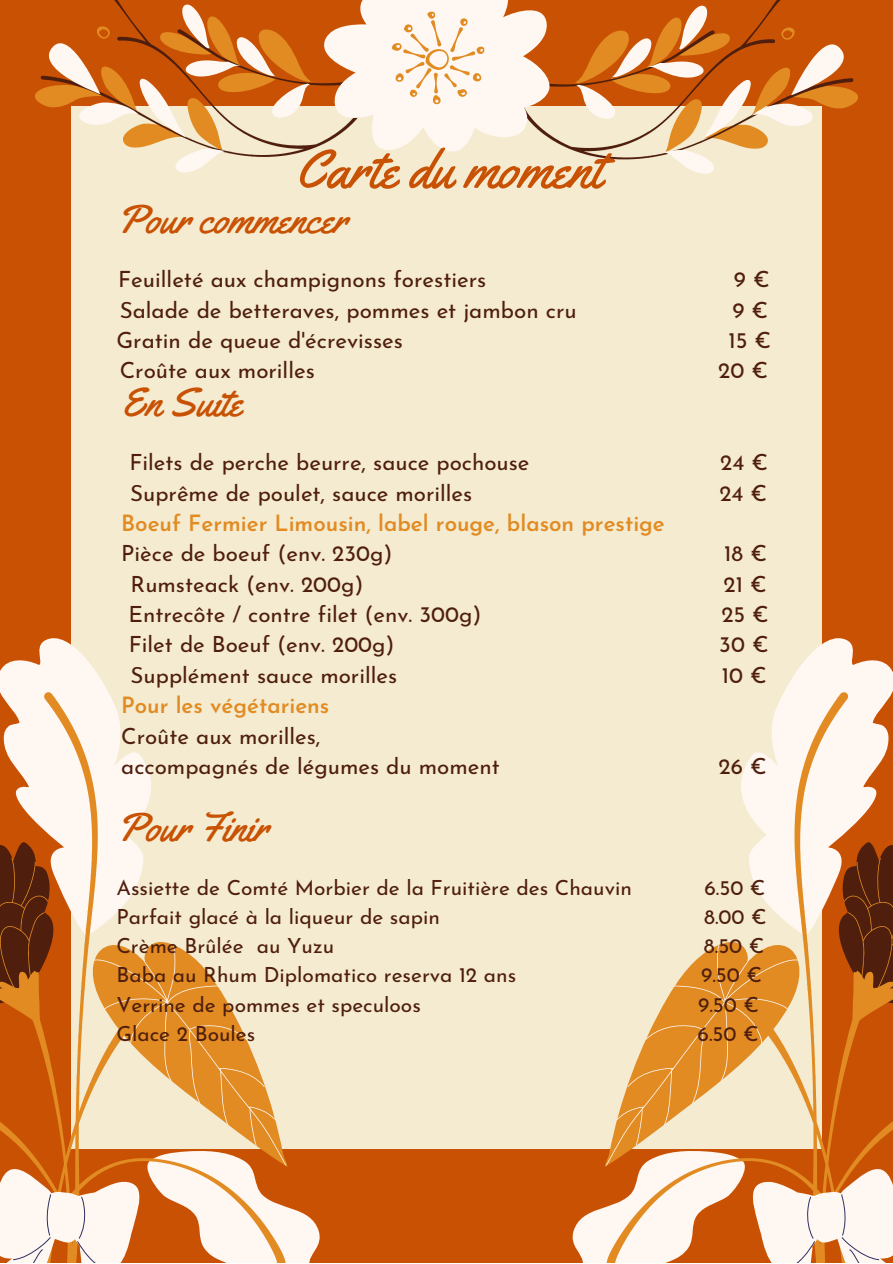
<style>
.page{position:relative;width:893px;height:1264px;background:#fff}
.page>*{position:absolute;margin:0;border:0;box-sizing:border-box;transform-origin:0 0}
.t1{font:54.9px "Yellowtail";color:#c85103}
.t2{font:40.35px "Yellowtail";color:#c85103}
.t3{font:22.35px/30.3px "Josefin Sans";color:#4f1e0c}
.t4{font:600 22.35px "Josefin Sans";color:#e18b22}
.t5{font:20.85px "Josefin Sans";color:#4f1e0c}
</style>
<div class="page">
<div style="left:0;top:0;width:892px;height:1262px;background:#c85103"></div>
<div style="left:71px;top:106px;width:750px;height:1042px;background:#f4ebd0"></div>
<svg style="left:0;top:638px;width:340px;height:624px"></svg>
<svg style="left:0;top:692px;width:287px;height:570px"></svg>
<svg style="left:0;top:945px;width:286px;height:317px"></svg>
<svg style="left:0;top:1193px;width:122px;height:69px;background:#f7e7dc"></svg>
<svg style="left:552px;top:631px;width:340px;height:631px"></svg>
<svg style="left:604px;top:692px;width:288px;height:570px"></svg>
<svg style="left:606px;top:945px;width:286px;height:317px"></svg>
<svg style="left:769px;top:1193px;width:123px;height:69px;background:#f7e7dc"></svg>
<svg style="left:49px;top:43px;width:795px;height:131px"></svg>
<svg style="left:90px;top:0;width:711px;height:104px"></svg>
<h1 class="t1" style="left:295px;top:134px;width:308px">Carte du moment</h1>
<h2 class="t2" style="left:116px;top:194px;width:232px">Pour commencer</h2>
<p class="t3" style="left:118px;top:266px;width:369px">Feuilleté aux champignons forestiers</p>
<p class="t3" style="left:733px;top:266px;width:37px">9 €</p>
<p class="t3" style="left:120px;top:297px;width:458px">Salade de betteraves, pommes et jambon cru</p>
<p class="t3" style="left:732px;top:297px;width:37px">9 €</p>
<p class="t3" style="left:116px;top:327px;width:288px">Gratin de queue d'écrevisses</p>
<p class="t3" style="left:728px;top:327px;width:44px">15 €</p>
<p class="t3" style="left:120px;top:357px;width:196px">Croûte aux morilles</p>
<p class="t3" style="left:718px;top:357px;width:51px">20 €</p>
<h2 class="t2" style="left:121px;top:377px;width:122px">En Suite</h2>
<p class="t3" style="left:129px;top:449px;width:401px">Filets de perche beurre, sauce pochouse</p>
<p class="t3" style="left:720px;top:449px;width:49px">24 €</p>
<p class="t3" style="left:130px;top:480px;width:343px">Suprême de poulet, sauce morilles</p>
<p class="t3" style="left:719px;top:480px;width:49px">24 €</p>
<p class="t4" style="left:121px;top:514px;width:545px">Boeuf Fermier Limousin, label rouge, blason prestige</p>
<p class="t3" style="left:121px;top:540px;width:273px">Pièce de boeuf (env. 230g)</p>
<p class="t3" style="left:724px;top:540px;width:44px">18 €</p>
<p class="t3" style="left:131px;top:571px;width:234px">Rumsteack (env. 200g)</p>
<p class="t3" style="left:723px;top:571px;width:45px">21 €</p>
<p class="t3" style="left:128px;top:601px;width:354px">Entrecôte / contre filet (env. 300g)</p>
<p class="t3" style="left:721px;top:601px;width:49px">25 €</p>
<p class="t3" style="left:129px;top:631px;width:267px">Filet de Boeuf (env. 200g)</p>
<p class="t3" style="left:719px;top:631px;width:51px">30 €</p>
<p class="t3" style="left:130px;top:662px;width:268px">Supplément sauce morilles</p>
<p class="t3" style="left:721px;top:662px;width:47px">10 €</p>
<p class="t4" style="left:121px;top:696px;width:210px">Pour les végétariens</p>
<p class="t3" style="left:121px;top:722px;width:380px">Croûte aux morilles,<br>accompagnés de légumes du moment</p>
<p class="t3" style="left:718px;top:753px;width:50px">26 €</p>
<h2 class="t2" style="left:116px;top:802px;width:153px">Pour Finir</h2>
<p class="t5" style="left:116px;top:879px;width:517px">Assiette de Comté Morbier de la Fruitière des Chauvin</p>
<p class="t5" style="left:704px;top:879px;width:63px">6.50 €</p>
<p class="t5" style="left:116px;top:908px;width:325px">Parfait glacé à la liqueur de sapin</p>
<p class="t5" style="left:704px;top:908px;width:64px">8.00 €</p>
<p class="t5" style="left:116px;top:937px;width:219px">Crème Brûlée au Yuzu</p>
<p class="t5" style="left:703px;top:937px;width:62px">8.50 €</p>
<p class="t5" style="left:116px;top:966px;width:401px">Baba au Rhum Diplomatico reserva 12 ans</p>
<p class="t5" style="left:701px;top:966px;width:62px">9.50 €</p>
<p class="t5" style="left:116px;top:996px;width:306px">Verrine de pommes et speculoos</p>
<p class="t5" style="left:698px;top:996px;width:62px">9.50 €</p>
<p class="t5" style="left:116px;top:1025px;width:140px">Glace 2 Boules</p>
<p class="t5" style="left:697px;top:1025px;width:63px">6.50 €</p>
</div>
